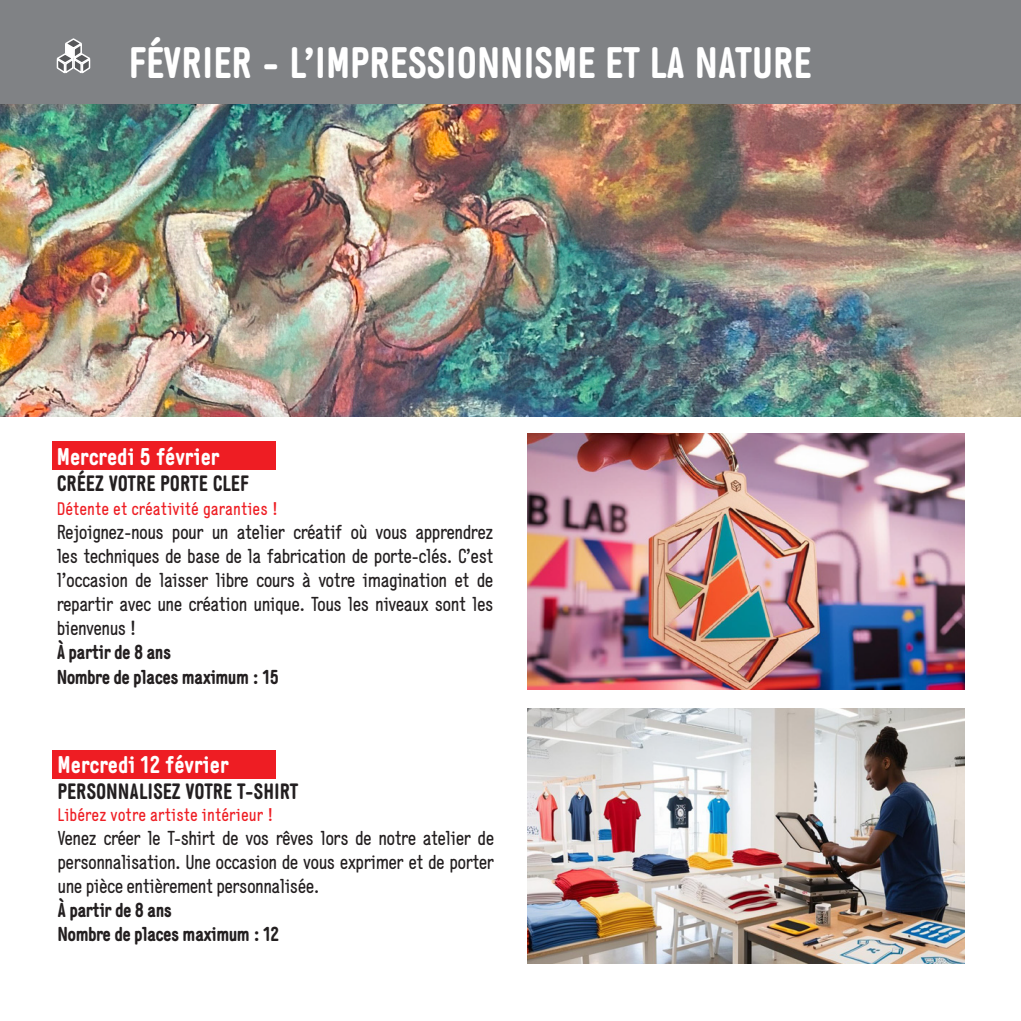
<style>
.page{position:relative;width:1021px;height:1021px;background:#fff}
.page>*{position:absolute;margin:0;border:0;box-sizing:border-box;transform-origin:0 0}
.t1{font:700 43.6px "Generika";color:#fff}
.PUCE_BLANCHE-_texte{font:700 24px "Generika";color:#fff}
.PUCE_BLANCHE-_texte-2{font:700 22px "Generika";color:#231f20}
.PUCE_BLANCHE-_texte-3{font:20px/24px "Generika";letter-spacing:-.03em;color:#231f20;text-align:justify}
.PUCE_BLANCHE-_texte-4{font:700 20px "Generika";letter-spacing:-.03em;color:#231f20}
.PUCE_BLANCHE-_texte-5{font:18px "Generika";color:#ee1d23}
</style>
<div class="page">
<div style="left:0;top:0;width:1020px;height:105px;background:#808285"></div>
<svg style="left:56px;top:38px;width:35px;height:36px"></svg>
<img style="left:0;top:105px;width:1020px;height:312px">
<div style="left:52px;top:441px;width:224px;height:28px;background:#ee1d23"></div>
<img style="left:527px;top:434px;width:437px;height:255px">
<div style="left:52px;top:750px;width:224px;height:28px;background:#ee1d23"></div>
<img style="left:527px;top:708px;width:437px;height:255px">
<hr style="left:1020px;top:0;width:1px;height:105px;background:#808285">
<p class="t1" style="left:129px;top:36px;width:684px">FÉVRIER - L’IMPRESSIONNISME ET LA NATURE</p>
<p class="PUCE_BLANCHE-_texte" style="left:57px;top:442px;width:164px">Mercredi 5 février</p>
<p class="PUCE_BLANCHE-_texte-2" style="left:57px;top:470px;width:193px">CRÉEZ VOTRE PORTE CLEF</p>
<p class="PUCE_BLANCHE-_texte-5" style="left:57px;top:499px;width:223px">Détente et créativité garanties !</p>
<p class="PUCE_BLANCHE-_texte-3" style="left:57px;top:520px;width:438px">Rejoignez-nous pour un atelier créatif où vous apprendrez les techniques de base de la fabrication de porte-clés. C’est l’occasion de laisser libre cours à votre imagination et de repartir avec une création unique. Tous les niveaux sont les bienvenus !</p>
<p class="PUCE_BLANCHE-_texte-4" style="left:57px;top:640px;width:116px">À partir de 8 ans</p>
<p class="PUCE_BLANCHE-_texte-4" style="left:57px;top:664px;width:224px">Nombre de places maximum : 15</p>
<p class="PUCE_BLANCHE-_texte" style="left:58px;top:750px;width:173px">Mercredi 12 février</p>
<p class="PUCE_BLANCHE-_texte-2" style="left:58px;top:778px;width:242px">PERSONNALISEZ VOTRE T-SHIRT</p>
<p class="PUCE_BLANCHE-_texte-5" style="left:58px;top:804px;width:218px">Libérez votre artiste intérieur !</p>
<p class="PUCE_BLANCHE-_texte-3" style="left:58px;top:825px;width:438px">Venez créer le T-shirt de vos rêves lors de notre atelier de personnalisation. Une occasion de vous exprimer et de porter une pièce entièrement personnalisée.</p>
<p class="PUCE_BLANCHE-_texte-4" style="left:58px;top:897px;width:116px">À partir de 8 ans</p>
<p class="PUCE_BLANCHE-_texte-4" style="left:58px;top:921px;width:223px">Nombre de places maximum : 12</p>
</div>
